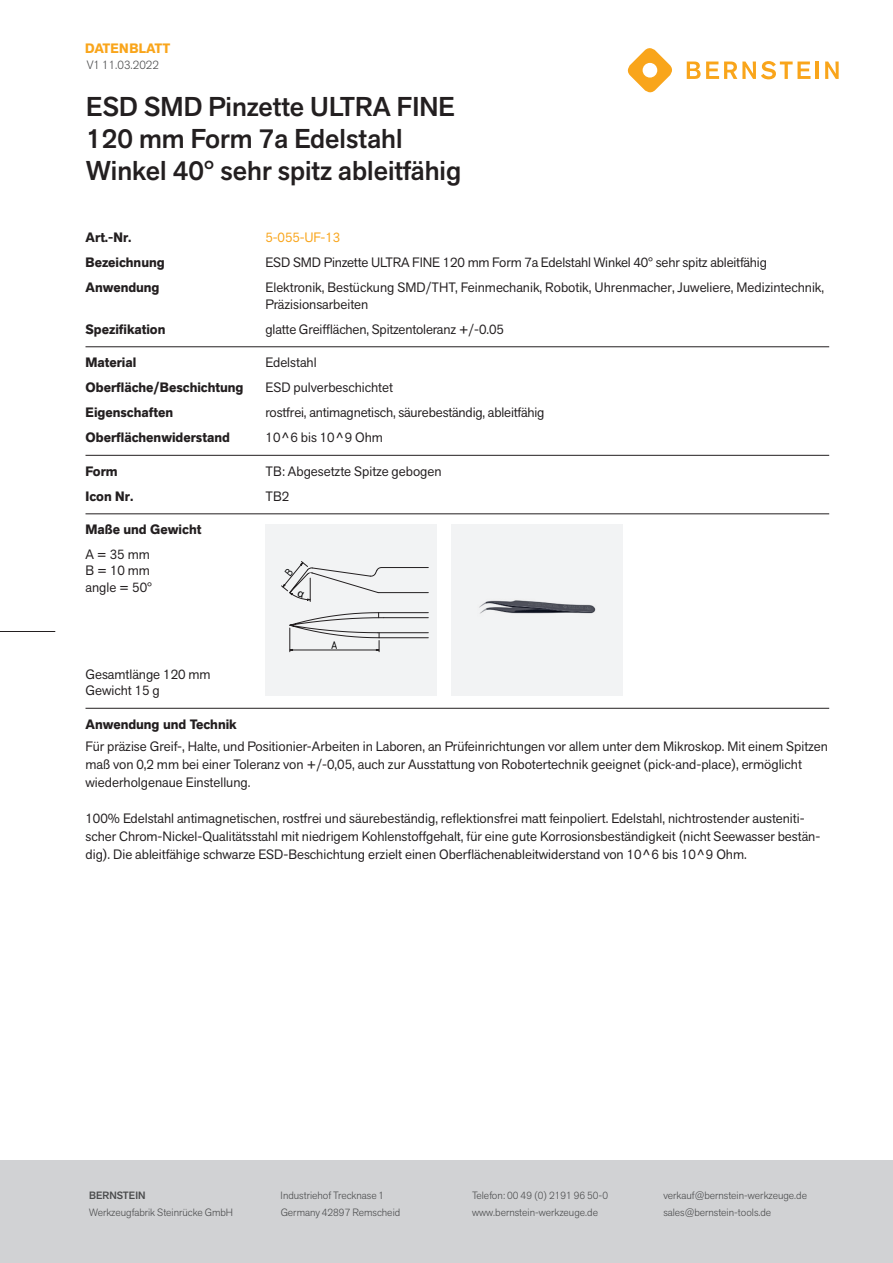
<style>
.page{position:relative;width:893px;height:1263px;background:#fff}
.page>*{position:absolute;margin:0;border:0;box-sizing:border-box;transform-origin:0 0}
.t1{font:500 27px/32.4px "Akzid Grtsk Next";color:#231f20}
.t2{font:13.5px/18px "Akzid Grtsk Next";color:#231f20}
.t3{font:700 13.5px "Akzid Grtsk Next";color:#231f20}
.t4{font:13.5px "Akzid Grtsk Next";letter-spacing:-.01em;color:#f9a51b}
.t5{font:700 13.5px "Akzid Grtsk Next";letter-spacing:.01em;color:#f9a51b}
.t6{font:12.15px "ISOCPEUR";color:#000001}
.t7{font:300 12px "Akzid Grtsk Next";color:#4b4c4d}
.t8{font:300 10.5px "Akzid Grtsk Next";color:#4b4c4d}
.t9{font:500 10.5px "Akzid Grtsk Next";color:#4b4c4d}
</style>
<div class="page">
<div style="left:0;top:1161px;width:893px;height:102px;background:#d1d2d4"></div>
<hr style="left:86px;top:346px;width:743px;height:1px;background:#231f20">
<hr style="left:86px;top:455px;width:743px;height:1px;background:#231f20">
<hr style="left:86px;top:514px;width:743px;height:1px;background:#231f20">
<hr style="left:86px;top:708px;width:743px;height:1px;background:#231f20">
<div style="left:451px;top:525px;width:171px;height:171px;background:#f2f3f4"></div>
<img style="left:479px;top:600px;width:117px;height:14px">
<div style="left:266px;top:525px;width:171px;height:171px;background:#f2f3f4"></div>
<hr style="left:378px;top:632px;width:50px;height:1px;background:#231f20">
<hr style="left:384px;top:617px;width:44px;height:1px;background:#231f20">
<hr style="left:379px;top:637px;width:49px;height:1px;background:#231f20">
<hr style="left:379px;top:612px;width:49px;height:1px;background:#231f20">
<hr style="left:381px;top:567px;width:47px;height:1px;background:#231f20">
<hr style="left:379px;top:592px;width:49px;height:1px;background:#231f20">
<svg style="left:289px;top:612px;width:95px;height:40px"></svg>
<svg style="left:627px;top:48px;width:45px;height:45px"></svg>
<svg style="left:687px;top:61px;width:123px;height:18px"></svg>
<hr style="left:815px;top:62px;width:4px;height:17px;background:#f9a51b">
<svg style="left:825px;top:62px;width:14px;height:17px"></svg>
<hr style="left:0;top:631px;width:55px;height:1px;background:#231f20">
<svg style="left:281px;top:561px;width:101px;height:41px"></svg>
<p class="t5" style="left:85px;top:39px;width:87px">DATENBLATT</p>
<p class="t7" style="left:87px;top:57px;width:74px">V1 11.03.2022</p>
<h1 class="t1" style="left:86px;top:90px;width:377px">ESD SMD Pinzette ULTRA FINE<br>120 mm Form 7a Edelstahl<br>Winkel 40° sehr spitz ableitfähig</h1>
<p class="t3" style="left:86px;top:229px;width:48px">Art.-Nr.</p>
<p class="t4" style="left:265px;top:229px;width:76px">5-055-UF-13</p>
<p class="t3" style="left:86px;top:254px;width:81px">Bezeichnung</p>
<p class="t2" style="left:265px;top:253px;width:503px">ESD SMD Pinzette ULTRA FINE 120 mm Form 7a Edelstahl Winkel 40° sehr spitz ableitfähig</p>
<p class="t3" style="left:86px;top:279px;width:76px">Anwendung</p>
<p class="t2" style="left:265px;top:279px;width:560px;line-height:16.5px">Elektronik, Bestückung SMD/THT, Feinmechanik, Robotik, Uhrenmacher, Juweliere, Medizintechnik,<br>Präzisionsarbeiten</p>
<p class="t3" style="left:86px;top:320px;width:81px">Spezifikation</p>
<p class="t2" style="left:265px;top:320px;width:240px">glatte Greifflächen, Spitzentoleranz +/-0.05</p>
<p class="t3" style="left:86px;top:354px;width:52px">Material</p>
<p class="t2" style="left:265px;top:353px;width:53px">Edelstahl</p>
<p class="t3" style="left:86px;top:379px;width:159px">Oberfläche/Beschichtung</p>
<p class="t2" style="left:265px;top:378px;width:129px">ESD pulverbeschichtet</p>
<p class="t3" style="left:86px;top:404px;width:89px">Eigenschaften</p>
<p class="t2" style="left:265px;top:403px;width:281px">rostfrei, antimagnetisch, säurebeständig, ableitfähig</p>
<p class="t3" style="left:86px;top:429px;width:146px">Oberflächenwiderstand</p>
<p class="t2" style="left:265px;top:428px;width:119px">10^6 bis 10^9 Ohm</p>
<p class="t3" style="left:86px;top:462px;width:34px">Form</p>
<p class="t2" style="left:265px;top:462px;width:178px">TB: Abgesetzte Spitze gebogen</p>
<p class="t3" style="left:86px;top:487px;width:49px">Icon Nr.</p>
<p class="t2" style="left:265px;top:487px;width:25px">TB2</p>
<p class="t3" style="left:86px;top:521px;width:117px">Maße und Gewicht</p>
<p class="t2" style="left:86px;top:546px;width:68px;line-height:16.2px">A = 35 mm<br>B = 10 mm angle = 50°</p>
<p class="t6" style="left:331px;top:637px;width:9px">A</p>
<p class="t2" style="left:86px;top:666px;width:127px;line-height:16.5px">Gesamtlänge 120 mm<br>Gewicht 15 g</p>
<p class="t3" style="left:86px;top:715px;width:153px">Anwendung und Technik</p>
<p class="t2" style="left:86px;top:737px;width:744px">Für präzise Greif-, Halte, und Positionier-Arbeiten in Laboren, an Prüfeinrichtungen vor allem unter dem Mikroskop. Mit einem Spitzen maß von 0,2 mm bei einer Toleranz von +/-0,05, auch zur Ausstattung von Robotertechnik geeignet (pick-and-place), ermöglicht wiederholgenaue Einstellung.</p>
<p class="t2" style="left:86px;top:809px;width:736px">100% Edelstahl antimagnetischen, rostfrei und säurebeständig, reflektionsfrei matt feinpoliert. Edelstahl, nichtrostender austeniti&shy;scher Chrom-Nickel-Qualitätsstahl mit niedrigem Kohlenstoffgehalt, für eine gute Korrosionsbeständigkeit (nicht Seewasser bestän&shy;dig). Die ableitfähige schwarze ESD-Beschichtung erzielt einen Oberflächenableitwiderstand von 10^6 bis 10^9 Ohm.</p>
<p class="t9" style="left:89px;top:1189px;width:58px">BERNSTEIN</p>
<p class="t8" style="left:281px;top:1189px;width:105px">Industriehof Trecknase 1</p>
<p class="t8" style="left:472px;top:1189px;width:138px">Telefon: 00 49 (0) 2191 96 50-0</p>
<p class="t8" style="left:663px;top:1189px;width:145px">verkauf@bernstein-werkzeuge.de</p>
<p class="t8" style="left:89px;top:1205px;width:145px">Werkzeugfabrik Steinrücke GmbH</p>
<p class="t8" style="left:281px;top:1205px;width:121px">Germany 42897 Remscheid</p>
<p class="t8" style="left:472px;top:1205px;width:127px">www.bernstein-werkzeuge.de</p>
<p class="t8" style="left:663px;top:1205px;width:109px">sales@bernstein-tools.de</p>
</div>
